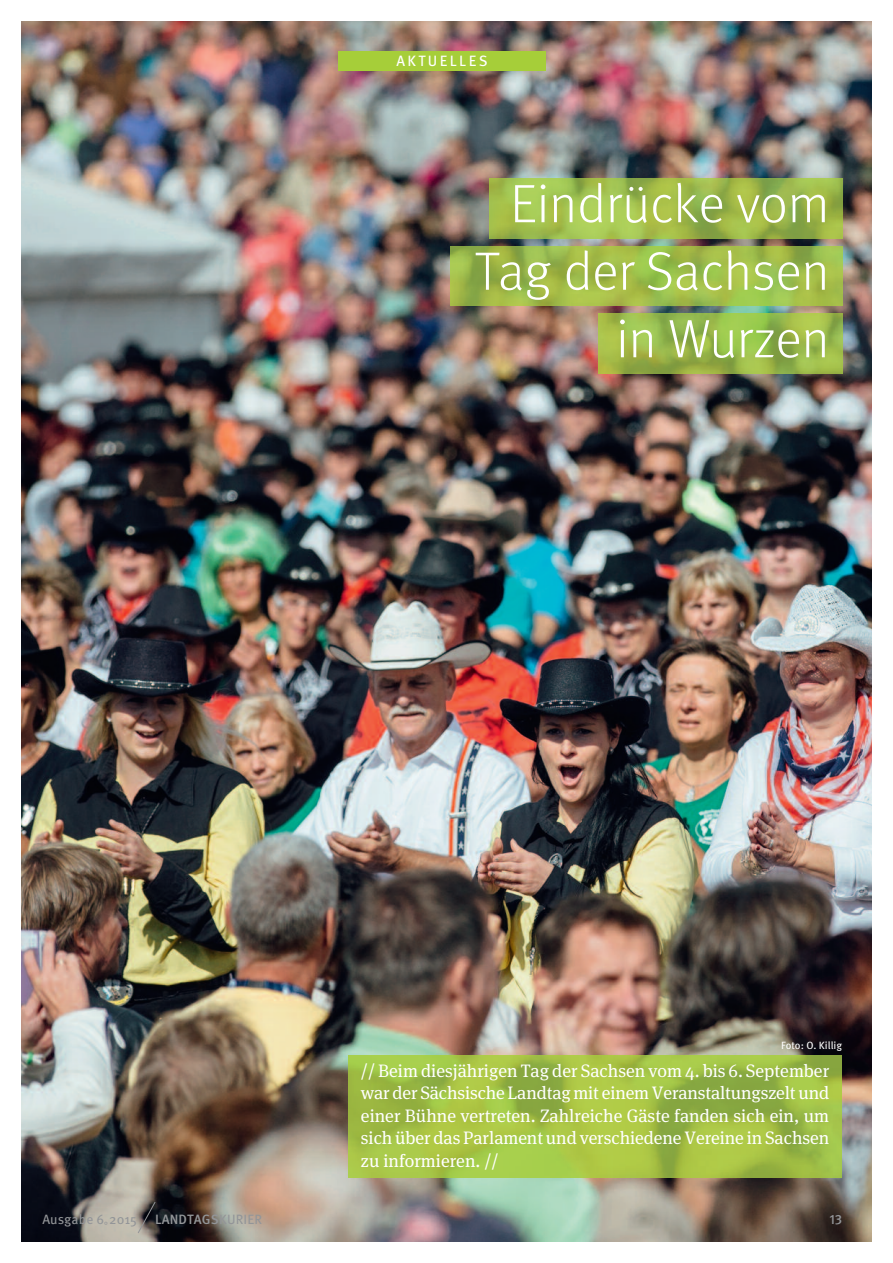
<style>
.page{position:relative;width:893px;height:1263px;background:#fff}
.page>*{position:absolute;margin:0;border:0;box-sizing:border-box;transform-origin:0 0}
.t1{font:300 54px/67.5px "Meta Offc Pro";color:#fff;text-align:right}
.t2{font:18px/22.5px "Meta Serif Pro";letter-spacing:-.005em;color:#fff;text-align:justify}
.t3{font:15px "Meta Pro";letter-spacing:.16em;color:#fff}
.t4{font:500 13.5px "Meta Pro";letter-spacing:.01em;color:#939598}
.t5{font:13.5px "Meta Pro";color:#939598}
.t6{font:10.5px "Meta Pro";color:#fff}
.s1{font-weight:400}
</style>
<div class="page">
<img style="left:21px;top:21px;width:851px;height:1221px">
<div style="left:338px;top:51px;width:207px;height:20px;background:#a6ce39"></div>
<img style="left:489px;top:179px;width:353px;height:59px">
<img style="left:451px;top:246px;width:391px;height:60px">
<img style="left:598px;top:314px;width:244px;height:59px">
<img style="left:348px;top:1055px;width:494px;height:123px">
<svg style="left:137px;top:1201px;width:19px;height:32px"></svg>
<p class="t3" style="left:396px;top:55px;width:93px">AKTueLLeS</p>
<h1 class="t1" style="left:475px;top:167px;width:356px">Eindrücke vom<br>Tag der Sachsen in Wurzen</h1>
<p class="t5" style="left:43px;top:1214px;width:96px">Ausgabe 6<sub>°</sub>2015</p>
<p class="t4" style="left:155px;top:1214px;width:108px">LANDTAGS<span class="s1">KuRIeR</span></p>
<p class="t6" style="left:781px;top:1041px;width:63px">Foto: o. Killig</p>
<p class="t2" style="left:361px;top:1061px;width:470px">// Beim diesjährigen Tag der Sachsen vom 4. bis 6. September war der Sächsische Landtag mit einem Veranstaltungszelt und einer Bühne vertreten. Zahlreiche Gäste fanden sich ein, um sich über das Parlament und verschiedene Vereine in Sachsen zu informieren. //</p>
<p class="t4" style="left:829px;top:1214px;width:14px">13</p>
</div>
